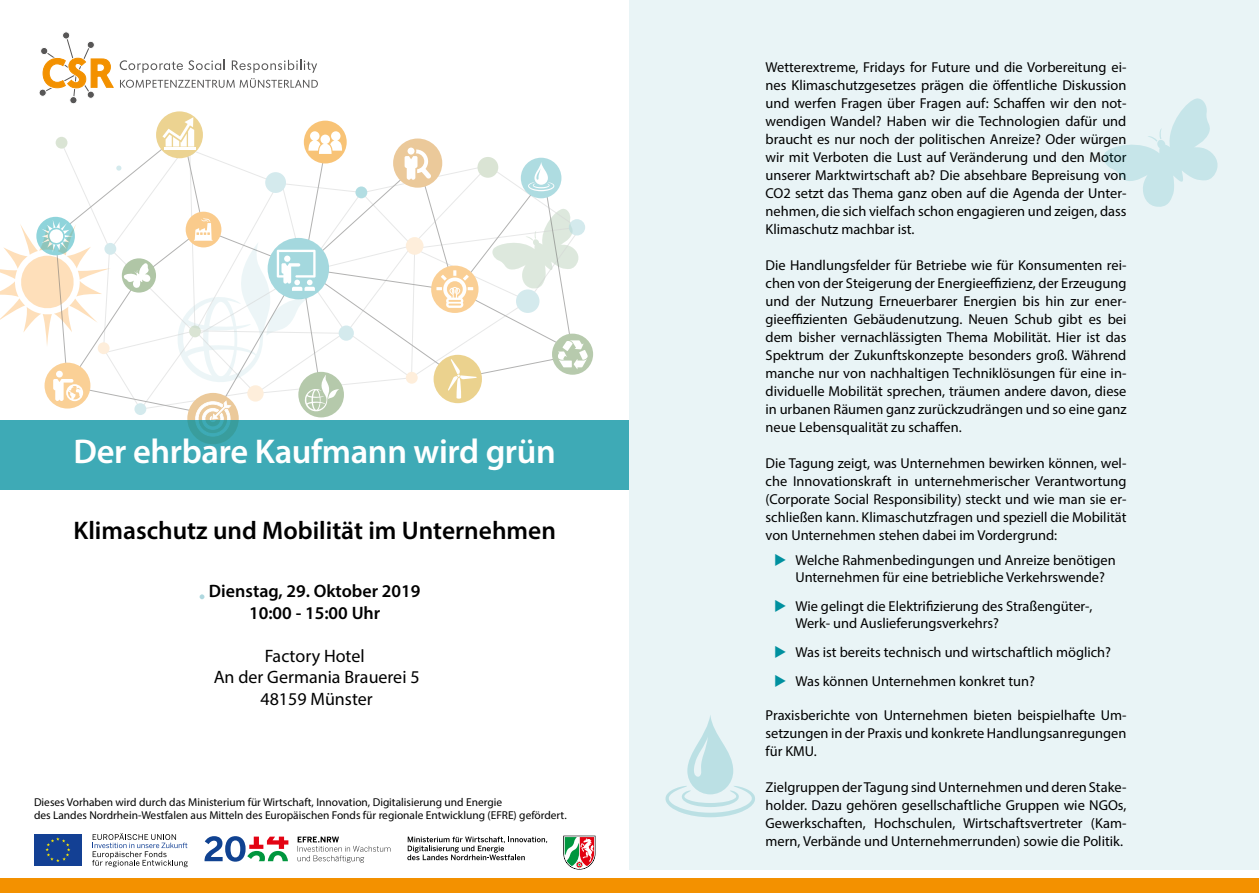
<style>
.page{position:relative;width:1259px;height:893px;background:#fff}
.page>*{position:absolute;margin:0;border:0;box-sizing:border-box;transform-origin:0 0}
.t1{font:600 34.5px "Myriad Pro";letter-spacing:-.01em;color:#fff}
.t2{font:600 25.5px "Myriad Pro";color:#000}
.t3{font:18px/21.6px "Myriad Pro";color:#000;text-align:center}
.t4{font:600 18px/21.6px "Myriad Pro";color:#000;text-align:center}
.t5{font:14.4px/18px "Myriad Pro";color:#000;text-align:justify}
.t6{font:11.4px/13.6px "Myriad Pro";color:#000}
</style>
<div class="page">
<svg style="left:200px;top:594px;width:4px;height:5px"></svg>
<div style="left:0;top:878px;width:1259px;height:15px;background:#f39100"></div>
<div style="left:552px;top:334px;width:41px;height:41px;background:#b7caad;border-radius:50%"></div>
<svg style="left:156px;top:111px;width:47px;height:47px"></svg>
<svg style="left:0;top:117px;width:588px;height:303px"></svg>
<div style="left:40px;top:47px;width:8px;height:8px;border:1px solid #fff;border-radius:50%"></div>
<div style="left:63px;top:32px;width:7px;height:7px;background:#575656;border-radius:50%"></div>
<div style="left:62px;top:31px;width:8px;height:8px;border:1px solid #fff;border-radius:50%"></div>
<div style="left:39px;top:89px;width:8px;height:8px;border:1px solid #fff;border-radius:50%"></div>
<div style="left:69px;top:96px;width:8px;height:8px;border:1px solid #fff;border-radius:50%"></div>
<svg style="left:41px;top:34px;width:277px;height:68px"></svg>
<div style="left:34px;top:834px;width:47px;height:32px;background:#134094"></div>
<svg style="left:45px;top:837px;width:25px;height:25px"></svg>
<svg style="left:92px;top:833px;width:96px;height:34px"></svg>
<svg style="left:204px;top:836px;width:84px;height:26px"></svg>
<svg style="left:298px;top:836px;width:92px;height:27px"></svg>
<svg style="left:563px;top:836px;width:32px;height:34px"></svg>
<svg style="left:407px;top:837px;width:140px;height:23px"></svg>
<div style="left:0;top:420px;width:629px;height:70px;background:#3eaab6"></div>
<div style="left:629px;top:0;width:630px;height:870px;background:#e9f4f6"></div>
<svg style="left:1103px;top:98px;width:115px;height:109px"></svg>
<svg style="left:665px;top:715px;width:90px;height:102px"></svg>
<h1 class="t1" style="left:74px;top:430px;width:484px">Der ehrbare Kaufmann wird grün</h1>
<h2 class="t2" style="left:73px;top:514px;width:484px">Klimaschutz und Mobilität im Unternehmen</h2>
<p class="t4" style="left:209px;top:580px;width:213px">Dienstag, 29. Oktober 2019<br>10:00 - 15:00 Uhr</p>
<p class="t3" style="left:214px;top:644px;width:207px">Factory Hotel<br>An der Germania Brauerei 5<br>48159 Münster</p>
<p class="t6" style="left:34px;top:795px;width:534px">Dieses Vorhaben wird durch das Ministerium für Wirtschaft, Innovation, Digitalisierung und Energie<br>des Landes Nordrhein-Westfalen aus Mitteln des Europäischen Fonds für regionale Entwicklung (EFRE) gefördert.</p>
<p class="t5" style="left:765px;top:58px;width:362px">Wetterextreme, Fridays for Future und die Vorbereitung ei&shy;nes Klimaschutzgesetzes prägen die öffentliche Diskussion und werfen Fragen über Fragen auf: Schaffen wir den not&shy;wendigen Wandel? Haben wir die Technologien dafür und braucht es nur noch der politischen Anreize? Oder würgen wir mit Verboten die Lust auf Veränderung und den Motor unserer Marktwirtschaft ab? Die absehbare Bepreisung von CO2 setzt das Thema ganz oben auf die Agenda der Unter&shy;nehmen, die sich vielfach schon engagieren und zeigen, dass Klimaschutz machbar ist.</p>
<p class="t5" style="left:765px;top:256px;width:362px">Die Handlungsfelder für Betriebe wie für Konsumenten rei&shy;chen von der Steigerung der Energieeffizienz, der Erzeugung und der Nutzung Erneuerbarer Energien bis hin zur ener&shy;gieeffizienten Gebäudenutzung. Neuen Schub gibt es bei dem bisher vernachlässigten Thema Mobilität. Hier ist das Spektrum der Zukunftskonzepte besonders groß. Während manche nur von nachhaltigen Techniklösungen für eine in&shy;dividuelle Mobilität sprechen, träumen andere davon, diese in urbanen Räumen ganz zurückzudrängen und so eine ganz neue Lebensqualität zu schaffen.</p>
<p class="t5" style="left:765px;top:454px;width:362px">Die Tagung zeigt, was Unternehmen bewirken können, wel&shy;che Innovationskraft in unternehmerischer Verantwortung (Corporate Social Responsibility) steckt und wie man sie er&shy;schließen kann. Klimaschutzfragen und speziell die Mobilität von Unternehmen stehen dabei im Vordergrund:</p>
<p class="t5" style="left:795px;top:552px;width:322px;line-height:16.5px">Welche Rahmenbedingungen und Anreize benötigen<br>Unternehmen für eine betriebliche Verkehrswende?</p>
<p class="t5" style="left:795px;top:598px;width:299px;line-height:16.5px">Wie gelingt die Elektrifizierung des Straßengüter-,<br>Werk- und Auslieferungsverkehrs?</p>
<p class="t5" style="left:795px;top:637px;width:317px;line-height:29.2px">Was ist bereits technisch und wirtschaftlich möglich?<br>Was können Unternehmen konkret tun?</p>
<p class="t5" style="left:765px;top:706px;width:362px">Praxisberichte von Unternehmen bieten beispielhafte Um&shy;setzungen in der Praxis und konkrete Handlungsanregungen für KMU.</p>
<p class="t5" style="left:765px;top:778px;width:362px">Zielgruppen der Tagung sind Unternehmen und deren Stake&shy;holder. Dazu gehören gesellschaftliche Gruppen wie NGOs, Gewerkschaften, Hochschulen, Wirtschaftsvertreter (Kam&shy;mern, Verbände und Unternehmerrunden) sowie die Politik.</p>
</div>
